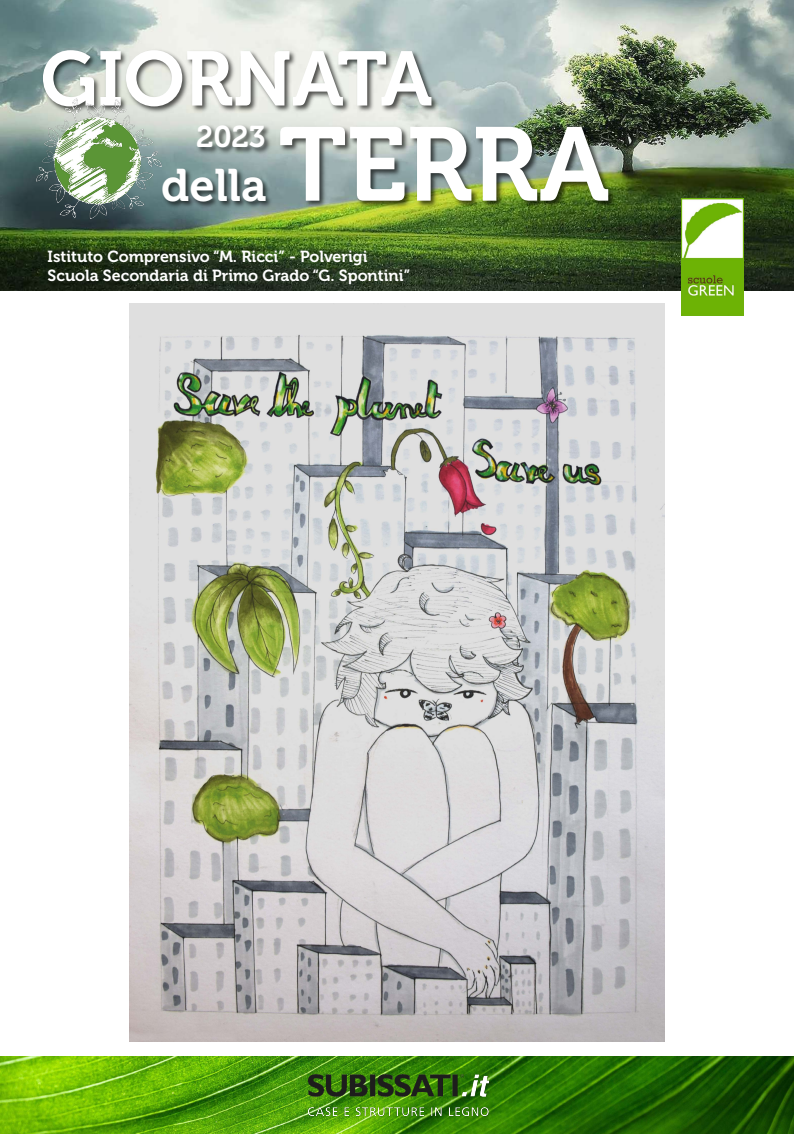
<style>
.page{position:relative;width:794px;height:1134px;background:#fff}
.page>*{position:absolute;margin:0;border:0;box-sizing:border-box;transform-origin:0 0}
.t1{font:104px "Museo 700";color:#fff}
.t2{font:76.64px "Museo 700";color:#fff}
.t3{font:45.44px "Museo 700";color:#fff}
.t4{font:30px "Museo 700";color:#fff}
.t5{font:16px/19.2px "Museo 700";color:#fff}
</style>
<div class="page">
<img style="left:129px;top:304px;width:535px;height:738px">
<img style="left:0;top:1057px;width:794px;height:77px">
<img style="left:294px;top:1056px;width:206px;height:78px">
<img style="left:0;top:0;width:794px;height:290px">
<img style="left:681px;top:198px;width:62px;height:117px">
<img style="left:37px;top:37px;width:581px;height:197px">
<img style="left:193px;top:118px;width:81px;height:45px">
<img style="left:29px;top:89px;width:141px;height:138px">
<h2 class="t2" style="left:41px;top:36px;width:393px">GIORNATA</h2>
<h3 class="t4" style="left:196px;top:120px;width:71px">2023</h3>
<h3 class="t3" style="left:161px;top:160px;width:107px">della</h3>
<h1 class="t1" style="left:279px;top:107px;width:332px">TERRA</h1>
<p class="t5" style="left:48px;top:247px;width:364px">Istituto Comprensivo “M. Ricci” - Polverigi<br>Scuola Secondaria di Primo Grado “G. Spontini”</p>
</div>
